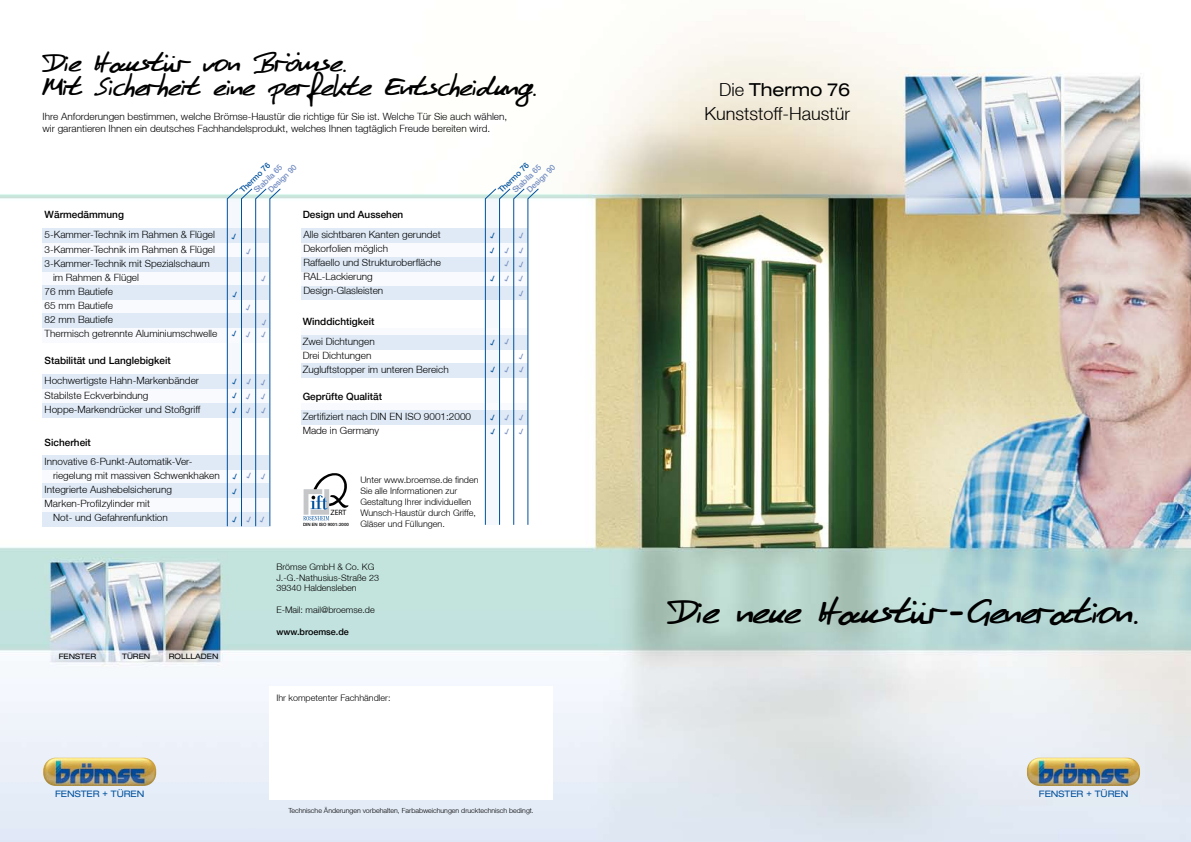
<style>
.page{position:relative;width:1191px;height:842px;background:#fff}
.page>*{position:absolute;margin:0;border:0;box-sizing:border-box;transform-origin:0 0}
.t1{font:40px "Culture";color:#000}
.t2{font:30px/24px "Culture";color:#000}
.t3{font:300 18px "Helvetica Neue LT";color:#000}
.t4{font:expanded 18px "Helvetica Neue";color:#000}
.t5{font:300 10px/14px "Helvetica Neue LT";color:#000}
.t6{font:500 10px "Helvetica Neue LT";color:#000}
.t7{font:300 9px/10.8px "Helvetica Neue LT";color:#000}
.t8{font:500 9px "Helvetica Neue LT";color:#000}
.t9{font:expanded 8.9px "Helvetica Neue";color:#00519e}
.t10{font:500 8px/10px "Helvetica Neue LT";color:#748dc2}
.t11{font:500 8px "Helvetica Neue LT";color:#00519e}
.t12{font:7.7px "Myriad Pro";color:#000}
.t13{font:expanded 7.5px "Helvetica Neue";color:#000}
.t14{font:300 7px "Helvetica Neue LT";color:#000}
.t15{font:500 4.4px "Helvetica Neue";color:#000}
.s1{font-family:"Helvetica Neue LT";font-weight:300;font-stretch:normal}
.s2{font-family:"Comic Sans MS"}
</style>
<div class="page">
<img style="left:0;top:32px;width:1191px;height:810px">
<div style="left:300px;top:285px;width:227px;height:14px;background:#dfeaf6"></div>
<div style="left:300px;top:328px;width:227px;height:14px;background:#f8fafd"></div>
<div style="left:300px;top:403px;width:227px;height:14px;background:#f8fafd"></div>
<div style="left:300px;top:335px;width:227px;height:14px;background:#dfeaf6"></div>
<div style="left:300px;top:363px;width:227px;height:15px;background:#dfeaf6"></div>
<div style="left:300px;top:410px;width:227px;height:14px;background:#dfeaf6"></div>
<img style="left:43px;top:758px;width:113px;height:28px">
<div style="left:269px;top:686px;width:284px;height:113px;background:#fff"></div>
<div style="left:43px;top:389px;width:226px;height:14px;background:#f8fafd"></div>
<div style="left:43px;top:470px;width:226px;height:14px;background:#f8fafd"></div>
<div style="left:43px;top:498px;width:226px;height:14px;background:#f8fafd"></div>
<div style="left:43px;top:243px;width:226px;height:14px;background:#f8fafd"></div>
<div style="left:43px;top:271px;width:226px;height:15px;background:#f8fafd"></div>
<div style="left:43px;top:300px;width:226px;height:14px;background:#f8fafd"></div>
<div style="left:43px;top:328px;width:226px;height:14px;background:#f8fafd"></div>
<div style="left:43px;top:229px;width:226px;height:14px;background:#dfeaf6"></div>
<div style="left:43px;top:257px;width:226px;height:14px;background:#dfeaf6"></div>
<div style="left:43px;top:285px;width:226px;height:15px;background:#dfeaf6"></div>
<div style="left:43px;top:314px;width:226px;height:14px;background:#dfeaf6"></div>
<div style="left:43px;top:375px;width:226px;height:14px;background:#dfeaf6"></div>
<div style="left:43px;top:403px;width:226px;height:14px;background:#dfeaf6"></div>
<div style="left:43px;top:456px;width:226px;height:14px;background:#dfeaf6"></div>
<div style="left:43px;top:484px;width:226px;height:14px;background:#dfeaf6"></div>
<div style="left:43px;top:512px;width:226px;height:14px;background:#dfeaf6"></div>
<div style="left:300px;top:243px;width:227px;height:14px;background:#f8fafd"></div>
<div style="left:300px;top:271px;width:227px;height:14px;background:#f8fafd"></div>
<div style="left:300px;top:229px;width:227px;height:14px;background:#dfeaf6"></div>
<div style="left:300px;top:257px;width:227px;height:14px;background:#dfeaf6"></div>
<div style="left:298px;top:471px;width:56px;height:59px;background:#fff"></div>
<svg style="left:303px;top:473px;width:46px;height:47px"></svg>
<img style="left:1027px;top:758px;width:113px;height:28px">
<svg style="left:227px;top:188px;width:54px;height:339px"></svg>
<svg style="left:485px;top:188px;width:54px;height:337px"></svg>
<h2 class="t2" style="left:43px;top:50px;width:496px">Die Haustür von Brömse.<br>Mit Sicherheit eine perfekte Entscheidung.</h2>
<p class="t5" style="left:43px;top:110px;width:466px;line-height:12px">Ihre Anforderungen bestimmen, welche Brömse-Haustür die richtige für Sie ist. Welche Tür Sie auch wählen, wir garantieren Ihnen ein deutsches Fachhandelsprodukt, welches Ihnen tagtäglich Freude bereiten wird.</p>
<p class="t6" style="left:45px;top:209px;width:81px">Wärmedämmung</p>
<p class="t5" style="left:45px;top:227px;width:172px;line-height:15px">5-Kammer-Technik im Rahmen &amp; Flügel<br>3-Kammer-Technik im Rahmen &amp; Flügel</p>
<p class="t5" style="left:45px;top:256px;width:167px">3-Kammer-Technik mit Spezialschaum</p>
<p class="t5" style="left:53px;top:270px;width:87px">im Rahmen &amp; Flügel</p>
<p class="t5" style="left:45px;top:284px;width:70px">76 mm Bautiefe</p>
<p class="t5" style="left:45px;top:298px;width:70px">65 mm Bautiefe</p>
<p class="t5" style="left:45px;top:312px;width:70px">82 mm Bautiefe</p>
<p class="t5" style="left:45px;top:326px;width:174px">Thermisch getrennte Aluminiumschwelle</p>
<p class="t5" style="left:45px;top:373px;width:156px;line-height:15px">Hochwertigste Hahn-Markenbänder<br>Stabilste Eckverbindung</p>
<p class="t5" style="left:45px;top:402px;width:157px">Hoppe-Markendrücker und Stoßgriff</p>
<p class="t6" style="left:45px;top:355px;width:128px">Stabilität und Langlebigkeit</p>
<p class="t6" style="left:45px;top:436px;width:48px">Sicherheit</p>
<p class="t5" style="left:45px;top:454px;width:149px">Innovative 6-Punkt-Automatik-Ver-</p>
<p class="t5" style="left:53px;top:468px;width:168px">riegelung mit massiven Schwenkhaken</p>
<p class="t5" style="left:45px;top:482px;width:129px">Integrierte Aushebelsicherung</p>
<p class="t5" style="left:45px;top:496px;width:107px">Marken-Profilzylinder mit</p>
<p class="t5" style="left:53px;top:510px;width:116px">Not- und Gefahrenfunktion</p>
<p class="t13" style="left:59px;top:652px;width:39px">FENSTER</p>
<p class="t13" style="left:122px;top:652px;width:30px">TÜREN</p>
<p class="t13" style="left:169px;top:652px;width:51px">ROLLLADEN</p>
<p class="t11" style="left:238px;top:188px;width:41px;rotate:-45deg">Thermo 76</p>
<p class="t10" style="left:259px;top:181px;width:38px;text-indent:-10px;rotate:-45deg">Stabila 65<br>Design 90</p>
<p class="t6" style="left:303px;top:209px;width:102px">Design und Aussehen</p>
<p class="t5" style="left:303px;top:227px;width:139px">Alle sichtbaren Kanten gerundet<br>Dekorfolien möglich<br>Raffaello und Strukturoberfläche<br>RAL-Lackierung<br>Design-Glasleisten</p>
<p class="t6" style="left:303px;top:315px;width:73px">Winddichtigkeit</p>
<p class="t5" style="left:303px;top:334px;width:147px">Zwei Dichtungen<br>Drei Dichtungen<br>Zugluftstopper im unteren Bereich</p>
<p class="t5" style="left:303px;top:409px;width:170px">Zertifiziert nach DIN EN ISO 9001:2000<br>Made in Germany</p>
<p class="t6" style="left:303px;top:390px;width:81px">Geprüfte Qualität</p>
<p class="t12" style="left:330px;top:507px;width:18px">ZERT</p>
<p class="t15" style="left:303px;top:522px;width:47px">DIN EN ISO 9001:2000</p>
<p class="t7" style="left:360px;top:475px;width:120px">Unter www.broemse.de finden<br>Sie alle Informationen zur<br>Gestaltung Ihrer individuellen<br>Wunsch-Haustür durch Griffe,<br>Gläser und Füllungen.</p>
<p class="t7" style="left:276px;top:561px;width:104px">Brömse GmbH &amp; Co. KG<br>J.-G.-Nathusius-Straße 23<br>39340 Haldensleben</p>
<p class="t7" style="left:276px;top:604px;width:100px">E-Mail: mail@broemse.de</p>
<p class="t8" style="left:276px;top:626px;width:74px">www.broemse.de</p>
<p class="t11" style="left:496px;top:188px;width:41px;rotate:-45deg">Thermo 76</p>
<p class="t10" style="left:517px;top:181px;width:38px;text-indent:-10px;rotate:-45deg">Stabila 65<br>Design 90</p>
<p class="t7" style="left:276px;top:692px;width:116px">Ihr kompetenter Fachhändler:</p>
<p class="t9" style="left:55px;top:788px;width:91px">FENSTER + TÜREN</p>
<p class="t14" style="left:288px;top:806px;width:247px">Technische Änderungen vorbehalten, Farbabweichungen drucktechnisch bedingt.</p>
<h3 class="t4" style="left:719px;top:79px;width:133px"><span class="s1">Die</span> Thermo 76</h3>
<h3 class="t3" style="left:704px;top:103px;width:147px">Kunststoff-Haustür</h3>
<h1 class="t1" style="left:667px;top:582px;width:473px">Die neue Haustür<span class="s2">-</span>Generation.</h1>
<p class="t9" style="left:1038px;top:788px;width:91px">FENSTER + TÜREN</p>
</div>
